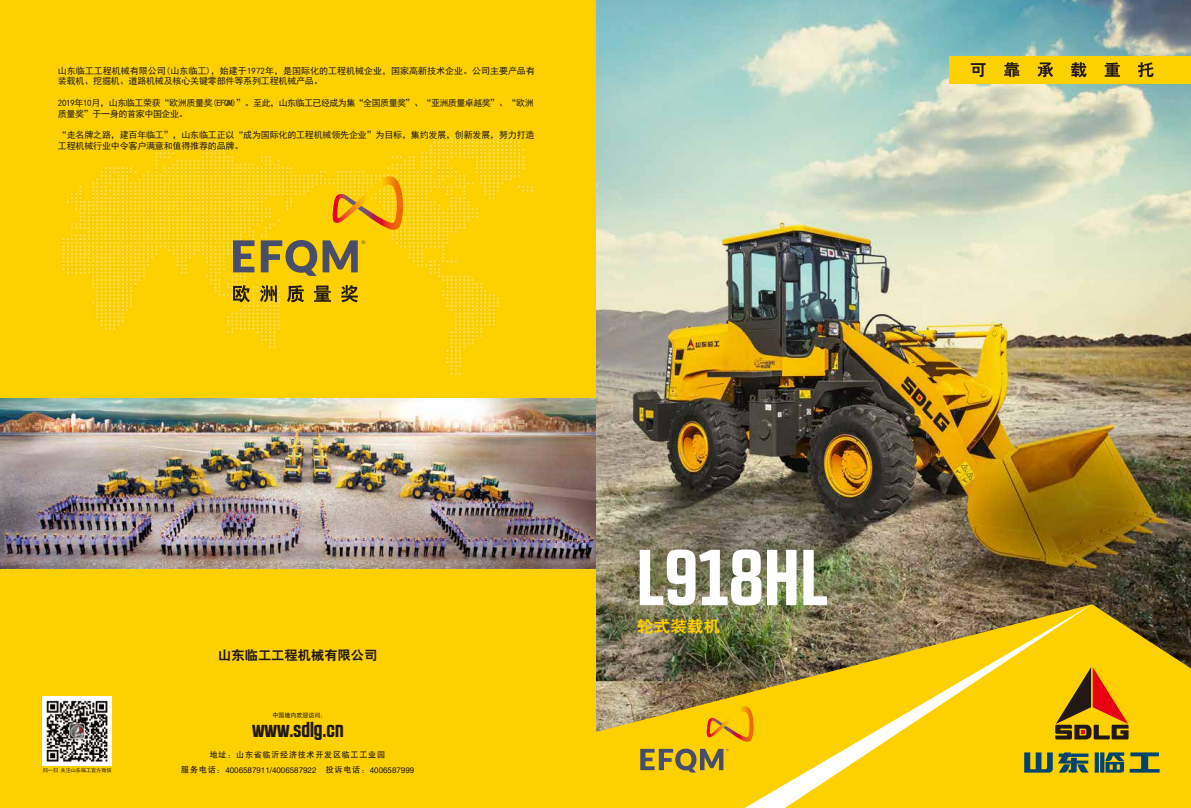
<style>
.page{position:relative;width:1191px;height:808px;background:#fff}
.page>*{position:absolute;margin:0;border:0;box-sizing:border-box;transform-origin:0 0}
.t1{font:700 79px "RB No 2.1 a";letter-spacing:.025em;color:#fff}
.t2{font:700 21px "RB No 2.1 a";color:#221815}
.t3{font:16px "H Yb 2 gj";letter-spacing:.01em;color:#fdd100}
.t4{font:13px "H Yb 2 gj";color:#221815}
.t5{font:9px/10.8px "Sim Hei";color:#221815}
.t6{font:9px/10.8px "Sim Hei";letter-spacing:-.04em;color:#221815}
.t7{font:9px/10.8px "Sim Hei";letter-spacing:-.02em;color:#221815}
.t8{font:8px "Helvetica";color:#221815}
.t9{font:8px "H Yb 1 gj";letter-spacing:.1em;color:#221815}
.t10{font:6px "H Yb 1 gj";color:#221815}
.t11{font:5.1px "Sim Hei";color:#221714}
.s1{font-family:"H Yb 1 gj"}
</style>
<div class="page">
<img style="left:595px;top:0;width:596px;height:604px">
<div style="left:949px;top:56px;width:242px;height:27px;background:#fdd000"></div>
<svg style="left:970px;top:63px;width:15px;height:14px"></svg>
<svg style="left:1004px;top:62px;width:15px;height:15px"></svg>
<svg style="left:1037px;top:62px;width:16px;height:15px"></svg>
<svg style="left:1071px;top:62px;width:15px;height:15px"></svg>
<svg style="left:1104px;top:62px;width:16px;height:15px"></svg>
<svg style="left:1138px;top:62px;width:15px;height:15px"></svg>
<img style="left:595px;top:604px;width:596px;height:204px">
<svg style="left:1092px;top:752px;width:67px;height:21px"></svg>
<svg style="left:1092px;top:667px;width:36px;height:72px;background:#dd8207"></svg>
<svg style="left:730px;top:604px;width:362px;height:204px;background:#d8b822"></svg>
<svg style="left:640px;top:748px;width:88px;height:24px;background:#aa9431"></svg>
<svg style="left:706px;top:706px;width:47px;height:36px;background:#f4b207"></svg>
<div style="left:0;top:0;width:595px;height:808px;background:#fdd100"></div>
<img style="left:63px;top:134px;width:469px;height:241px">
<img style="left:43px;top:696px;width:69px;height:69px">
<img style="left:0;top:399px;width:595px;height:169px">
<svg style="left:233px;top:240px;width:21px;height:32px"></svg>
<svg style="left:261px;top:240px;width:104px;height:36px"></svg>
<svg style="left:333px;top:176px;width:70px;height:54px"></svg>
<svg style="left:233px;top:285px;width:17px;height:17px"></svg>
<svg style="left:260px;top:285px;width:17px;height:17px"></svg>
<svg style="left:287px;top:285px;width:17px;height:17px"></svg>
<svg style="left:314px;top:285px;width:17px;height:17px"></svg>
<svg style="left:341px;top:285px;width:17px;height:17px"></svg>
<p class="t5" style="left:58px;top:65px;width:478px">山东临工工程机械有限公司(山东临工)，始建于1972年，是国际化的工程机械企业，国家高新技术企业。公司主要产品有装载机、挖掘机、道路机械及核心关键零部件等系列工程机械产品。</p>
<p class="t6" style="left:58px;top:97px;width:477px">2019年10月，山东临工荣获“欧洲质量奖(EFQM)”。至此，山东临工已经成为集“全国质量奖”、“亚洲质量卓越奖”、“欧洲质量奖”于一身的首家中国企业。</p>
<p class="t7" style="left:58px;top:130px;width:478px">“走名牌之路，建百年临工”，山东临工正以“成为国际化的工程机械领先企业”为目标，集约发展，创新发展，努力打造工程机械行业中令客户满意和值得推荐的品牌。</p>
<h3 class="t4" style="left:218px;top:648px;width:161px">山东临工工程机械有限公司</h3>
<p class="t10" style="left:272px;top:712px;width:52px">中国境内欢迎访问:</p>
<p class="t9" style="left:210px;top:751px;width:177px">地址：山东省临沂经济技术开发区临工工业园</p>
<h2 class="t2" style="left:252px;top:717px;width:93px">www.sdlg.cn</h2>
<p class="t11" style="left:43px;top:768px;width:70px">扫一扫 关注山东临工官方微信</p>
<p class="t8" style="left:181px;top:765px;width:234px"><span class="s1">服务电话：</span>4006587911/4006587922 <span class="s1">投诉电话：</span>4006587999</p>
<h1 class="t1" style="left:637px;top:531px;width:192px">L918HL</h1>
<h3 class="t3" style="left:637px;top:618px;width:85px">轮式装载机</h3>
</div>
